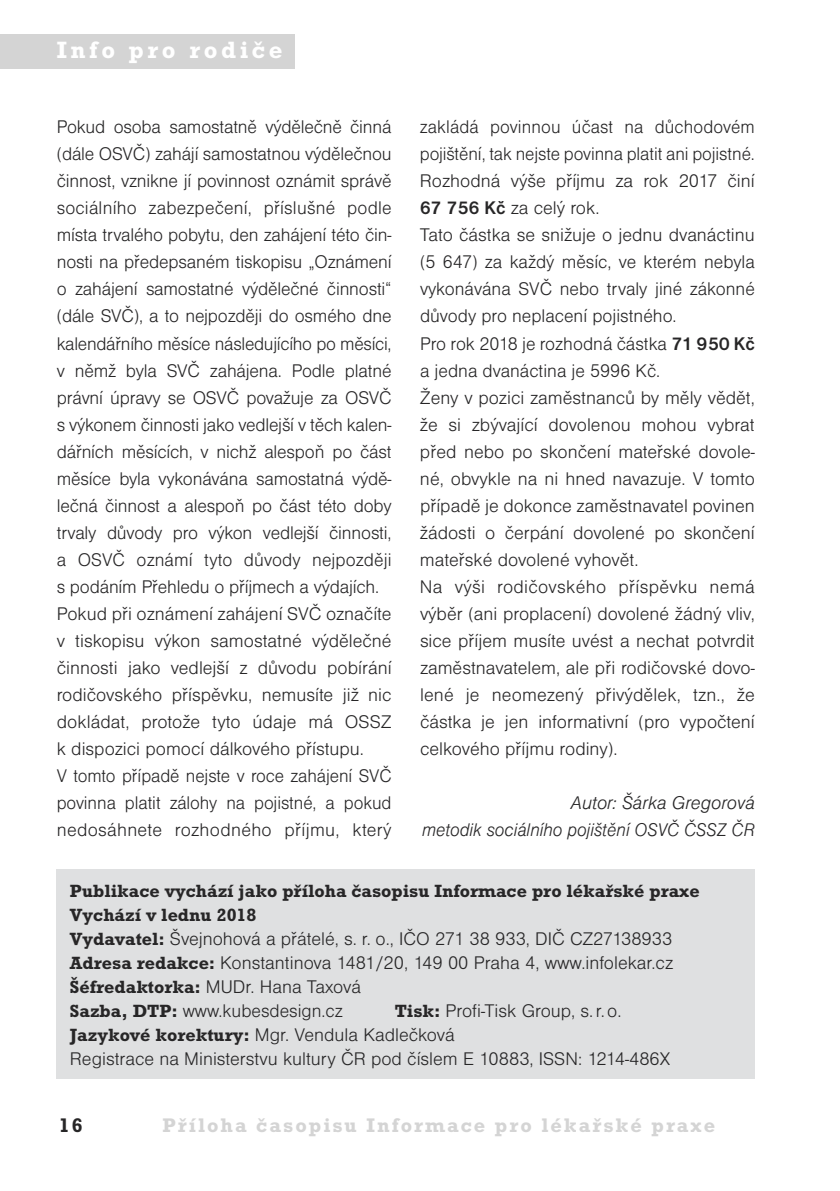
<style>
.page{position:relative;width:840px;height:1191px;background:#fff}
.page>*{position:absolute;margin:0;border:0;box-sizing:border-box;transform-origin:0 0}
.t1{font:700 24px "Rockwell CE";letter-spacing:.15em;color:#fff}
.t2{font:700 20px "Rockwell CE";letter-spacing:.1em;color:#d4d4d4}
.t3{font:700 20px "Rockwell CE";color:#272627}
.t4{font:19px/27px "Nimbus San DCE Ligh";color:#272627}
.t5{font:19px/27px "Nimbus San DCE Ligh";color:#272627;scale:.96 1}
.t6{font:19px/27px "Nimbus San DCE Ligh Ital";color:#272627;text-align:right}
.t7{font:700 18px/24px "Rockwell CE";color:#272627}
.s1{font-family:"Nimbus San DCE";font-weight:700}
.s2{font-family:"Rockwell CE";font-weight:700;font-size:18px}
</style>
<div class="page">
<div style="left:0;top:34px;width:295px;height:34px;background:#d4d4d4"></div>
<div style="left:57px;top:869px;width:697px;height:210px;background:#dfe0e1"></div>
<p class="t1" style="left:57px;top:42px;width:227px">Info pro rodiãe</p>
<p class="t4" style="left:57px;top:113px;width:336px">Pokud osoba samostatně výdělečně činná (dále OSVČ) zahájí samostatnou výdělečnou činnost, vznikne jí povinnost oznámit správě sociálního zabezpečení, příslušné podle místa trvalého pobytu, den zahájení této čin&shy;nosti na předepsaném tiskopisu „Oznámení o zahájení samostatné výdělečné činnosti“ (dále SVČ), a to nejpozději do osmého dne kalendářního měsíce následujícího po měsíci, v němž byla SVČ zahájena. Podle platné právní úpravy se OSVČ považuje za OSVČ s výkonem činnosti jako vedlejší v těch kalen&shy;dářních měsících, v nichž alespoň po část měsíce byla vykonávána samostatná výdě&shy;lečná činnost a alespoň po část této doby trvaly důvody pro výkon vedlejší činnosti, a OSVČ oznámí tyto důvody nejpozději s podáním Přehledu o příjmech a výdajích.<br>Pokud při oznámení zahájení SVČ označíte v tiskopisu výkon samostatné výdělečné činnosti jako vedlejší z důvodu pobírání rodičovského příspěvku, nemusíte již nic dokládat, protože tyto údaje má OSSZ k dispozici pomocí dálkového přístupu.<br>V tomto případě nejste v roce zahájení SVČ povinna platit zálohy na pojistné, a pokud nedosáhnete rozhodného příjmu, který</p>
<p class="t5" style="left:420px;top:113px;width:350px">zakládá povinnou účast na důchodovém pojištění, tak nejste povinna platit ani pojistné.<br>Rozhodná výše příjmu za rok 2017 činí <span class="s1">67 756 Kč</span> za celý rok.<br>Tato částka se snižuje o jednu dvanáctinu (5 647) za každý měsíc, ve kterém nebyla vykonávána SVČ nebo trvaly jiné zákonné důvody pro neplacení pojistného.<br>Pro rok 2018 je rozhodná částka <span class="s1">71 950 Kč </span>a jedna dvanáctina je 5996 Kč.<br>Ženy v pozici zaměstnanců by měly vědět, že si zbývající dovolenou mohou vybrat před nebo po skončení mateřské dovole&shy;né, obvykle na ni hned navazuje. V tomto případě je dokonce zaměstnavatel povinen žádosti o čerpání dovolené po skončení mateřské dovolené vyhovět.<br>Na výši rodičovského příspěvku nemá výběr (ani proplacení) dovolené žádný vliv, sice příjem musíte uvést a nechat potvrdit zaměstnavatelem, ale při rodičovské dovo&shy;lené je neomezený přivýdělek, tzn., že částka je jen informativní (pro vypočtení celkového příjmu rodiny).</p>
<p class="t6" style="left:422px;top:788px;width:334px">Autor: Šárka Gregorová<br>metodik sociálního pojištění OSVČ ČSSZ ČR</p>
<p class="t7" style="left:70px;top:880px;width:631px">Publikace vychází jako pfiíloha ãasopisu Informace pro lékafiské praxe<br>Vychází v lednu 2018</p>
<p class="t4" style="left:70px;top:926px;width:604px;line-height:24px"><span class="s2">Vydavatel:</span> Švejnohová a přátelé, s. r. o., IČO 271 38 933, DIČ CZ27138933<br><span class="s2">Adresa redakce:</span> Konstantinova 1481/20, 149 00 Praha 4, www.infolekar.cz <span class="s2">·éfredaktorka:</span> MUDr. Hana Taxová<br><span class="s2">Sazba, DTP:</span> www.kubesdesign.cz</p>
<p class="t4" style="left:70px;top:998px;width:601px;line-height:24px;text-indent:324px"><span class="s2">Tisk:</span> Profi-Tisk Group, s.r.o.<br><span class="s2">Jazykové korektury:</span> Mgr. Vendula Kadlečková<br>Registrace na Ministerstvu kultury ČR pod číslem E 10883, ISSN: 1214-486X</p>
<p class="t3" style="left:59px;top:1118px;width:26px">16</p>
<p class="t2" style="left:162px;top:1118px;width:554px">Pfiíloha ãasopisu Informace pro lékafiské praxe</p>
</div>
